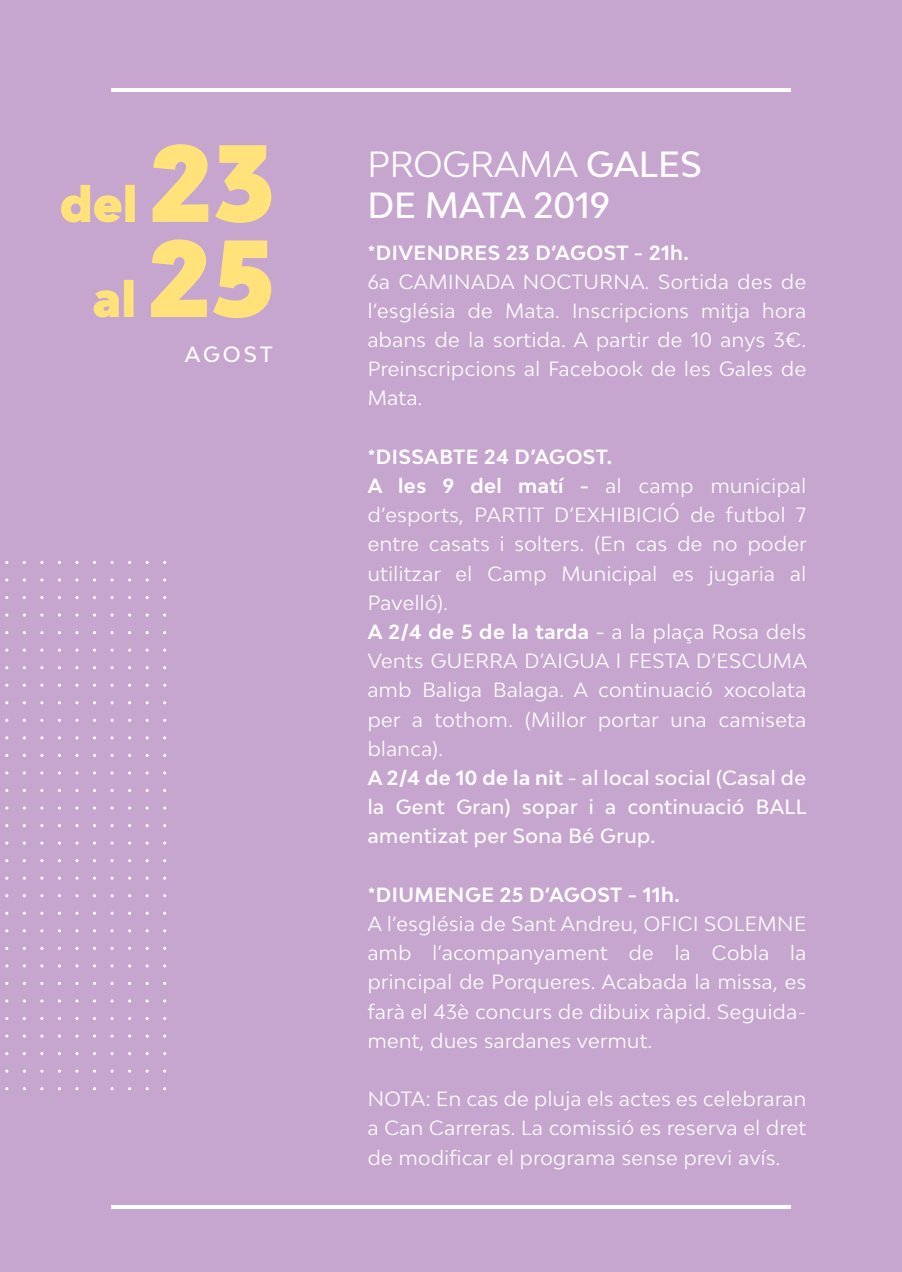
<style>
.page{position:relative;width:902px;height:1272px;background:#fff}
.page>*{position:absolute;margin:0;border:0;box-sizing:border-box;transform-origin:0 0}
.t1{font:900 47.7px/95.1px "Bw Modelica";color:#ffe37a;text-align:right}
.t2{font:500 34.5px/41.4px "Bw Modelica";color:#fff}
.t3{font:500 21px "Bw Modelica";letter-spacing:.145em;color:#fff}
.t4{font:19.5px/29.1px "Bw Modelica";letter-spacing:.025em;color:#fff;text-align:justify}
.t5{font:700 19.5px "Bw Modelica";letter-spacing:.025em;color:#fff}
.s1{font-size:103.5px}
.s2{font-weight:400}
.s3{font-weight:700}
.s4{font-weight:500}
</style>
<div class="page">
<div style="left:0;top:0;width:901px;height:1271px;background:#c6a6cf"></div>
<hr style="left:111px;top:1205px;width:679px;height:3px;background:#fff">
<hr style="left:111px;top:88px;width:679px;height:4px;background:#fff">
<svg style="left:110px;top:718px;width:4px;height:4px"></svg>
<svg style="left:110px;top:789px;width:4px;height:3px"></svg>
<h1 class="t1" style="left:60px;top:155px;width:217px">del <span class="s1">23 </span>al <span class="s1">25</span></h1>
<p class="t3" style="left:185px;top:341px;width:89px">AGOST</p>
<h2 class="t2" style="left:367px;top:142px;width:336px"><span class="s2">PROGRAMA</span> GALES<br>DE MATA 2019</h2>
<p class="t5" style="left:367px;top:239px;width:322px">*DIVENDRES 23 D’AGOST - 21h.</p>
<p class="t4" style="left:367px;top:266px;width:440px">6a CAMINADA NOCTURNA. Sortida des de l’església de Mata. Inscripcions mitja hora abans de la sortida. A partir de 10 anys 3€.<br>Preinscripcions al Facebook de les Gales de Mata.</p>
<p class="t4" style="left:367px;top:441px;width:440px;text-align:left"><span class="s3">*DISSABTE 24 D’AGOST.<br>A les 9 del matí -</span> al camp municipal d’esports, PARTIT D’EXHIBICIÓ de futbol 7 entre casats i solters. (En cas de no poder utilitzar el Camp Municipal es jugaria al Pavelló).<br><span class="s3">A 2/4 de 5 de la tarda</span> <span class="s4">-</span> a la plaça Rosa dels Vents GUERRA D’AIGUA I FESTA D’ESCUMA amb Baliga Balaga. A continuació xocolata per a tothom. (Millor portar una camiseta blanca).<br><span class="s3">A 2/4 de 10 de la nit</span> <span class="s4">- al local social (Casal de la Gent Gran) sopar i a continuació BALL amentizat per Sona Bé Grup.</span></p>
<p class="t5" style="left:367px;top:881px;width:313px">*DIUMENGE 25 D’AGOST - 11h.</p>
<p class="t4" style="left:367px;top:908px;width:440px">A l’església de Sant Andreu, OFICI SOLEMNE amb l’acompanyament de la Cobla la principal de Porqueres. Acabada la missa, es farà el 43è concurs de dibuix ràpid. Seguida&shy;ment, dues sardanes vermut.</p>
<p class="t4" style="left:367px;top:1083px;width:440px">NOTA: En cas de pluja els actes es celebraran a Can Carreras. La comissió es reserva el dret de modificar el programa sense previ avís.</p>
</div>
